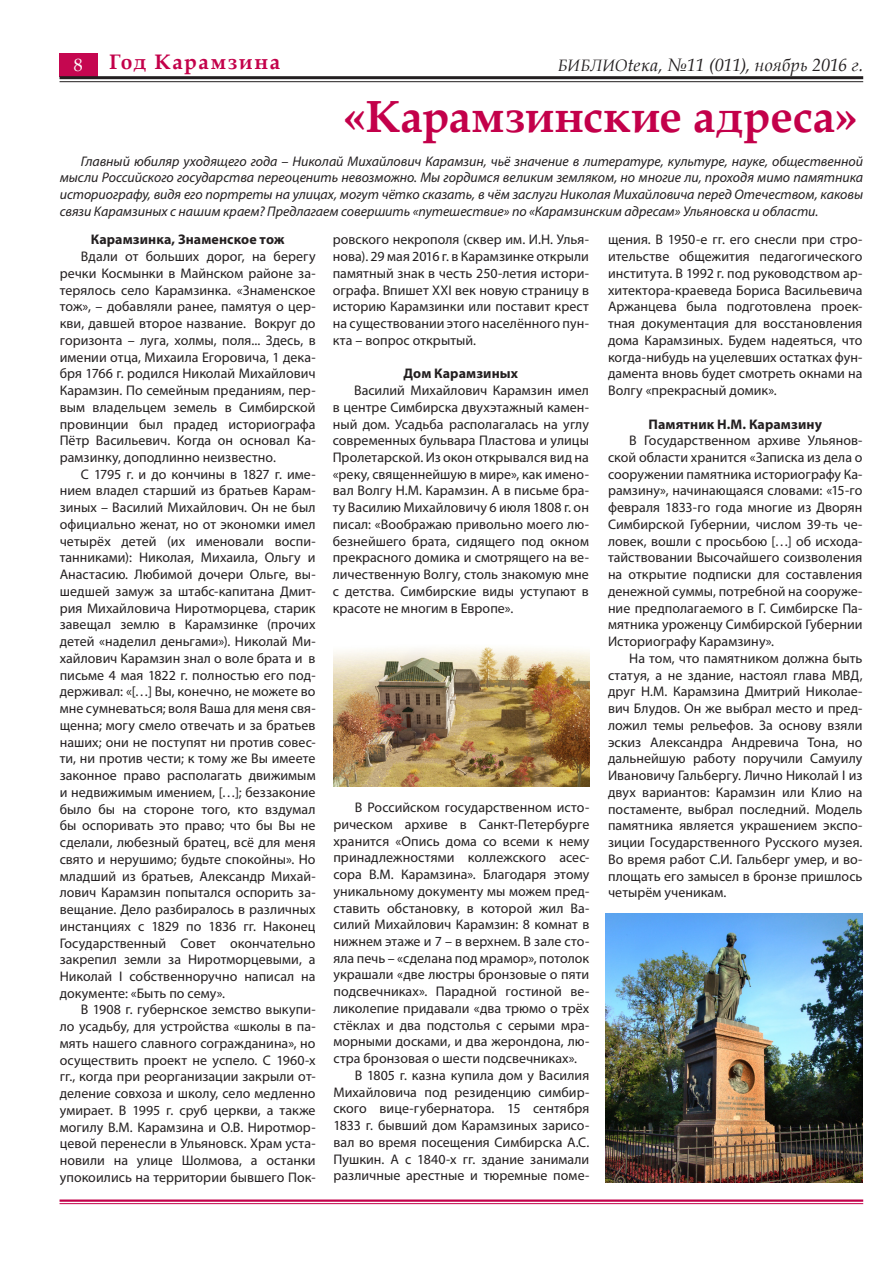
<style>
.page{position:relative;width:893px;height:1263px;background:#fff}
.page>*{position:absolute;margin:0;border:0;box-sizing:border-box;transform-origin:0 0}
.Заголовок{font:700 45px "Book Antiqua";color:#c3004a}
.Заголовок-2{font:700 21px "Book Antiqua";letter-spacing:.07em;color:#c3004a}
.t1{font:italic 18px "Book Antiqua";color:#231f20}
.Заголовок-3{font:13.95px/16.8px "Myriad Pro";letter-spacing:.005em;color:#231f20;text-align:justify}
.Заголовок-4{font:italic 13.95px/16.8px "Myriad Pro";letter-spacing:-.005em;color:#231f20;text-align:justify}
.Заголовок-5{font:700 13.95px "Myriad Pro";letter-spacing:.01em;color:#231f20}
.s1{font-size:16.5px}
</style>
<div class="page">
<div style="left:60px;top:53px;width:38px;height:23px;background:#c50750"></div>
<hr style="left:60px;top:76px;width:803px;height:3px;background:#231f20">
<hr style="left:60px;top:81px;width:803px;height:1px;background:#231f20">
<hr style="left:60px;top:1199px;width:803px;height:3px;background:#c3004a">
<hr style="left:60px;top:1203px;width:803px;height:1px;background:#c3004a">
<img style="left:333px;top:646px;width:257px;height:141px">
<img style="left:606px;top:913px;width:256px;height:269px">
<p class="Заголовок-2" style="left:74px;top:48px;width:208px"><sub>8</sub> Год Карамзина</p>
<p class="t1" style="left:558px;top:52px;width:307px"><span class="s1">БИБЛИО</span>tека, №11 (011), ноябрь 2016 г.</p>
<p class="Заголовок" style="left:344px;top:86px;width:515px">«Карамзинские адреса»</p>
<p class="Заголовок-4" style="left:60px;top:152px;width:805px;text-indent:21px">Главный юбиляр уходящего года – Николай Михайлович Карамзин, чьё значение в литературе, культуре, науке, общественной мысли Российского государства переоценить невозможно. Мы гордимся великим земляком, но многие ли, проходя мимо памятника историографу, видя его портреты на улицах, могут чётко сказать, в чём заслуги Николая Михайловича перед Отечеством, каковы связи Карамзиных с нашим краем? Предлагаем совершить «путешествие» по «Карамзинским адресам» Ульяновска и области.</p>
<p class="Заголовок-3" style="left:333px;top:231px;width:258px">ровского некрополя (сквер им. И.Н. Улья&shy;нова). 29 мая 2016 г. в Карамзинке открыли памятный знак в честь 250-летия истори&shy;ографа. Впишет XXI век новую страницу в историю Карамзинки или поставит крест на существовании этого населённого пун&shy;кта – вопрос открытый.</p>
<p class="Заголовок-5" style="left:403px;top:364px;width:116px">Дом Карамзиных</p>
<p class="Заголовок-3" style="left:333px;top:382px;width:258px;text-indent:21px">Василий Михайлович Карамзин имел в центре Симбирска двухэтажный камен&shy;ный дом. Усадьба располагалась на углу современных бульвара Пластова и улицы Пролетарской. Из окон открывался вид на «реку, священнейшую в мире», как имено&shy;вал Волгу Н.М. Карамзин. А в письме бра&shy;ту Василию Михайловичу 6 июля 1808 г. он писал: «Воображаю привольно моего лю&shy;безнейшего брата, сидящего под окном прекрасного домика и смотрящего на ве&shy;личественную Волгу, столь знакомую мне с детства. Симбирские виды уступают в красоте не многим в Европе».</p>
<p class="Заголовок-5" style="left:91px;top:231px;width:195px">Карамзинка, Знаменское тож</p>
<p class="Заголовок-3" style="left:60px;top:248px;width:257px;text-indent:21px">Вдали от больших дорог, на берегу речки Космынки в Майнском районе за&shy;терялось село Карамзинка. «Знаменское тож», – добавляли ранее, памятуя о цер&shy;кви, давшей второе название. Вокруг до горизонта – луга, холмы, поля... Здесь, в имении отца, Михаила Егоровича, 1 дека&shy;бря 1766 г. родился Николай Михайлович Карамзин. По семейным преданиям, пер&shy;вым владельцем земель в Симбирской провинции был прадед историографа Пётр Васильевич. Когда он основал Ка&shy;рамзинку, доподлинно неизвестно.</p>
<p class="Заголовок-3" style="left:60px;top:465px;width:257px;text-indent:21px">С 1795 г. и до кончины в 1827 г. име&shy;нием владел старший из братьев Карам&shy;зиных – Василий Михайлович. Он не был официально женат, но от экономки имел четырёх детей (их именовали воспи&shy;танниками): Николая, Михаила, Ольгу и Анастасию. Любимой дочери Ольге, вы&shy;шедшей замуж за штабс-капитана Дмит&shy;рия Михайловича Ниротморцева, старик завещал землю в Карамзинке (прочих детей «наделил деньгами»). Николай Ми&shy;хайлович Карамзин знал о воле брата и в письме 4 мая 1822 г. полностью его под&shy;держивал: «[…] Вы, конечно, не можете во мне сумневаться; воля Ваша для меня свя&shy;щенна; могу смело отвечать и за братьев наших; они не поступят ни против совес&shy;ти, ни против чести; к тому же Вы имеете законное право располагать движимым и недвижимым имением, […]; беззаконие было бы на стороне того, кто вздумал бы оспоривать это право; что бы Вы не сделали, любезный братец, всё для меня свято и нерушимо; будьте спокойны». Но младший из братьев, Александр Михай&shy;лович Карамзин попытался оспорить за&shy;вещание. Дело разбиралось в различных инстанциях с 1829 по 1836 гг. Наконец Государственный Совет окончательно закрепил земли за Ниротморцевыми, а Николай I собственноручно написал на документе: «Быть по сему».</p>
<p class="Заголовок-3" style="left:60px;top:1001px;width:257px;text-indent:21px">В 1908 г. губернское земство выкупи&shy;ло усадьбу, для устройства «школы в па&shy;мять нашего славного согражданина», но осуществить проект не успело. С 1960-х гг., когда при реорганизации закрыли от&shy;деление совхоза и школу, село медленно умирает. В 1995 г. сруб церкви, а также могилу В.М. Карамзина и О.В. Ниротмор&shy;цевой перенесли в Ульяновск. Храм уста&shy;новили на улице Шолмова, а останки упокоились на территории бывшего Пок-</p>
<p class="Заголовок-3" style="left:608px;top:231px;width:256px">щения. В 1950-е гг. его снесли при стро&shy;ительстве общежития педагогического института. В 1992 г. под руководством ар&shy;хитектора-краеведа Бориса Васильевича Аржанцева была подготовлена проек&shy;тная документация для восстановления дома Карамзиных. Будем надеяться, что когда-нибудь на уцелевших остатках фун&shy;дамента вновь будет смотреть окнами на Волгу «прекрасный домик».</p>
<p class="Заголовок-5" style="left:648px;top:415px;width:175px">Памятник Н.М. Карамзину</p>
<p class="Заголовок-3" style="left:608px;top:432px;width:256px;text-indent:21px">В Государственном архиве Ульянов&shy;ской области хранится «Записка из дела о сооружении памятника историографу Ка&shy;рамзину», начинающаяся словами: «15-го февраля 1833-го года многие из Дворян Симбирской Губернии, числом 39-ть че&shy;ловек, вошли с просьбою […] об исхода&shy;тайствовании Высочайшего соизволения на открытие подписки для составления денежной суммы, потребной на сооруже&shy;ние предполагаемого в Г. Симбирске Па&shy;мятника уроженцу Симбирской Губернии Историографу Карамзину».</p>
<p class="Заголовок-3" style="left:608px;top:650px;width:256px;text-indent:21px">На том, что памятником должна быть статуя, а не здание, настоял глава МВД, друг Н.М. Карамзина Дмитрий Николае&shy;вич Блудов. Он же выбрал место и пред&shy;ложил темы рельефов. За основу взяли эскиз Александра Андревича Тона, но дальнейшую работу поручили Самуилу Ивановичу Гальбергу. Лично Николай I из двух вариантов: Карамзин или Клио на постаменте, выбрал последний. Модель памятника является украшением экспо&shy;зиции Государственного Русского музея.<br>Во время работ С.И. Гальберг умер, и во&shy;площать его замысел в бронзе пришлось четырём ученикам.</p>
<p class="Заголовок-3" style="left:333px;top:799px;width:257px;text-indent:21px">В Российском государственном исто&shy;рическом архиве в Санкт-Петербурге хранится «Опись дома со всеми к нему принадлежностями коллежского асес&shy;сора В.М. Карамзина». Благодаря этому уникальному документу мы можем пред&shy;ставить обстановку, в которой жил Ва&shy;силий Михайлович Карамзин: 8 комнат в нижнем этаже и 7 – в верхнем. В зале сто&shy;яла печь – «сделана под мрамор», потолок украшали «две люстры бронзовые о пяти подсвечниках». Парадной гостиной ве&shy;ликолепие придавали «два трюмо о трёх стёклах и два подстолья с серыми мра&shy;морными досками, и два жерондона, лю&shy;стра бронзовая о шести подсвечниках».</p>
<p class="Заголовок-3" style="left:333px;top:1067px;width:257px;text-indent:21px">В 1805 г. казна купила дом у Василия Михайловича под резиденцию симбир&shy;ского вице-губернатора. 15 сентября 1833 г. бывший дом Карамзиных зарисо&shy;вал во время посещения Симбирска А.С.<br>Пушкин. А с 1840-х гг. здание занимали различные арестные и тюремные поме-</p>
</div>
